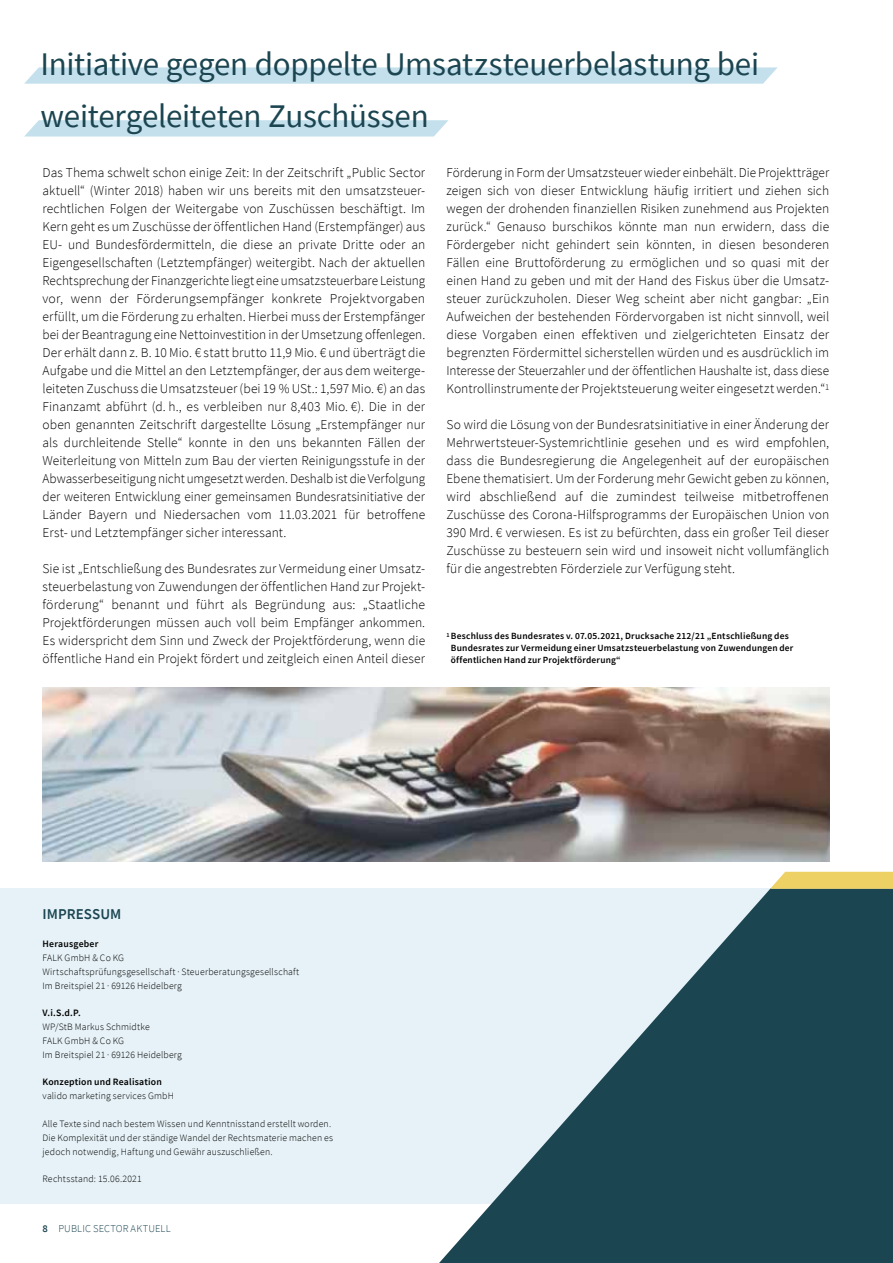
<style>
.page{position:relative;width:893px;height:1263px;background:#fff}
.page>*{position:absolute;margin:0;border:0;box-sizing:border-box;transform-origin:0 0}
.t1{font:33px/52.5px "Source Sans Pro";letter-spacing:-.01em;color:#1b4551}
.t2{font:600 15px "Source Sans Pro";letter-spacing:.005em;color:#1b4551}
.t3{font:300 13.5px/18px "Source Sans Pro";letter-spacing:.005em;color:#000;text-align:justify}
.t4{font:300 10.5px "Source Sans Pro";letter-spacing:.015em;color:#1b4551}
.t5{font:300 9.75px/13.8px "Source Sans Pro";letter-spacing:.02em;color:#000}
.t6{font:600 9.75px "Source Sans Pro";letter-spacing:.02em;color:#000}
.t7{font:600 9.45px/12px "Source Sans Pro";letter-spacing:.02em;color:#000}
.s1{font-weight:600}
</style>
<div class="page">
<div style="left:0;top:888px;width:893px;height:315px;background:#e6f2f7"></div>
<svg style="left:439px;top:889px;width:454px;height:374px;fill:#1b4551"></svg>
<svg style="left:770px;top:872px;width:123px;height:17px;background:#ecd36e"></svg>
<img style="left:43px;top:688px;width:786px;height:173px">
<svg style="left:25px;top:120px;width:423px;height:16px;background:#c5e1ec"></svg>
<svg style="left:24px;top:67px;width:754px;height:17px;background:#c6e1ed"></svg>
<h1 class="t1" style="left:41px;top:37px;width:720px">Initiative gegen doppelte Umsatzsteuerbelastung bei weitergeleiteten Zuschüssen</h1>
<p class="t3" style="left:43px;top:164px;width:384px">Das Thema schwelt schon einige Zeit: In der Zeitschrift „Public Sector aktuell“ (Winter 2018) haben wir uns bereits mit den umsatzsteuer&shy;rechtlichen Folgen der Weitergabe von Zuschüssen beschäftigt. Im Kern geht es um Zuschüsse der öffentlichen Hand (Erstempfänger) aus EU- und Bundesfördermitteln, die diese an private Dritte oder an Eigengesellschaften (Letztempfänger) weitergibt. Nach der aktuellen Rechtsprechung der Finanzgerichte liegt eine umsatzsteuerbare Leistung vor, wenn der Förderungsempfänger konkrete Projektvorgaben erfüllt, um die Förderung zu erhalten. Hierbei muss der Erstempfänger bei der Beantragung eine Nettoinvestition in der Umsetzung offenlegen.<br>Der erhält dann z. B. 10 Mio. € statt brutto 11,9 Mio. € und überträgt die Aufgabe und die Mittel an den Letztempfänger, der aus dem weiterge&shy;leiteten Zuschuss die Umsatzsteuer (bei 19 % USt.: 1,597 Mio. €) an das Finanzamt abführt (d. h., es verbleiben nur 8,403 Mio. €). Die in der oben genannten Zeitschrift dargestellte Lösung „Erstempfänger nur als durchleitende Stelle“ konnte in den uns bekannten Fällen der Weiterleitung von Mitteln zum Bau der vierten Reinigungsstufe in der Abwasserbeseitigung nicht umgesetzt werden. Deshalb ist die Verfolgung der weiteren Entwicklung einer gemeinsamen Bundesratsinitiative der Länder Bayern und Niedersachen vom 11.03.2021 für betroffene Erst- und Letztempfänger sicher interessant.</p>
<p class="t3" style="left:43px;top:560px;width:384px">Sie ist „Entschließung des Bundesrates zur Vermeidung einer Umsatz&shy;steuerbelastung von Zuwendungen der öffentlichen Hand zur Projekt&shy;förderung“ benannt und führt als Begründung aus: „Staatliche Projektförderungen müssen auch voll beim Empfänger ankommen.<br>Es widerspricht dem Sinn und Zweck der Projektförderung, wenn die öffentliche Hand ein Projekt fördert und zeitgleich einen Anteil dieser</p>
<p class="t3" style="left:446px;top:164px;width:384px">Förderung in Form der Umsatzsteuer wieder einbehält. Die Projektträger zeigen sich von dieser Entwicklung häufig irritiert und ziehen sich wegen der drohenden finanziellen Risiken zunehmend aus Projekten zurück.“ Genauso burschikos könnte man nun erwidern, dass die Fördergeber nicht gehindert sein könnten, in diesen besonderen Fällen eine Bruttoförderung zu ermöglichen und so quasi mit der einen Hand zu geben und mit der Hand des Fiskus über die Umsatz&shy;steuer zurückzuholen. Dieser Weg scheint aber nicht gangbar: „Ein Aufweichen der bestehenden Fördervorgaben ist nicht sinnvoll, weil diese Vorgaben einen effektiven und zielgerichteten Einsatz der begrenzten Fördermittel sicherstellen würden und es ausdrücklich im Interesse der Steuerzahler und der öffentlichen Haushalte ist, dass diese Kontrollinstrumente der Projektsteuerung weiter eingesetzt werden.“<sup>1</sup></p>
<p class="t3" style="left:446px;top:416px;width:384px">So wird die Lösung von der Bundesratsinitiative in einer Änderung der Mehrwertsteuer-Systemrichtlinie gesehen und es wird empfohlen, dass die Bundesregierung die Angelegenheit auf der europäischen Ebene thematisiert. Um der Forderung mehr Gewicht geben zu können, wird abschließend auf die zumindest teilweise mitbetroffenen Zuschüsse des Corona-Hilfsprogramms der Europäischen Union von 390 Mrd. € verwiesen. Es ist zu befürchten, dass ein großer Teil dieser Zuschüsse zu besteuern sein wird und insoweit nicht vollumfänglich für die angestrebten Förderziele zur Verfügung steht.</p>
<p class="t7" style="left:451px;top:630px;width:344px;text-indent:-4px"><sup>1</sup> Beschluss des Bundesrates v. 07.05.2021, Drucksache 212/21 „Entschließung des<br>Bundesrates zur Vermeidung einer Umsatzsteuerbelastung von Zuwendungen der öffentlichen Hand zur Projektförderung“</p>
<p class="t2" style="left:43px;top:904px;width:80px">IMPRESSUM</p>
<p class="t6" style="left:43px;top:937px;width:57px">Herausgeber</p>
<p class="t5" style="left:43px;top:951px;width:258px">FALK GmbH &amp; Co KG<br>Wirtschaftsprüfungsgesellschaft · Steuerberatungsgesellschaft<br>Im Breitspiel 21 · 69126 Heidelberg</p>
<p class="t6" style="left:43px;top:1006px;width:40px">V.i.S.d.P.</p>
<p class="t5" style="left:43px;top:1020px;width:141px">WP/StB Markus Schmidtke<br>FALK GmbH &amp; Co KG<br>Im Breitspiel 21 · 69126 Heidelberg</p>
<p class="t6" style="left:43px;top:1076px;width:121px">Konzeption und Realisation</p>
<p class="t5" style="left:43px;top:1089px;width:133px">valido marketing services GmbH</p>
<p class="t5" style="left:43px;top:1117px;width:292px">Alle Texte sind nach bestem Wissen und Kenntnisstand erstellt worden.<br>Die Komplexität und der ständige Wandel der Rechtsmaterie machen es jedoch notwendig, Haftung und Gewähr auszuschließen.</p>
<p class="t5" style="left:43px;top:1172px;width:101px">Rechtsstand: 15.06.2021</p>
<p class="t4" style="left:43px;top:1222px;width:130px"><span class="s1">8</span> PUBLIC SECTOR AKTUELL</p>
</div>
